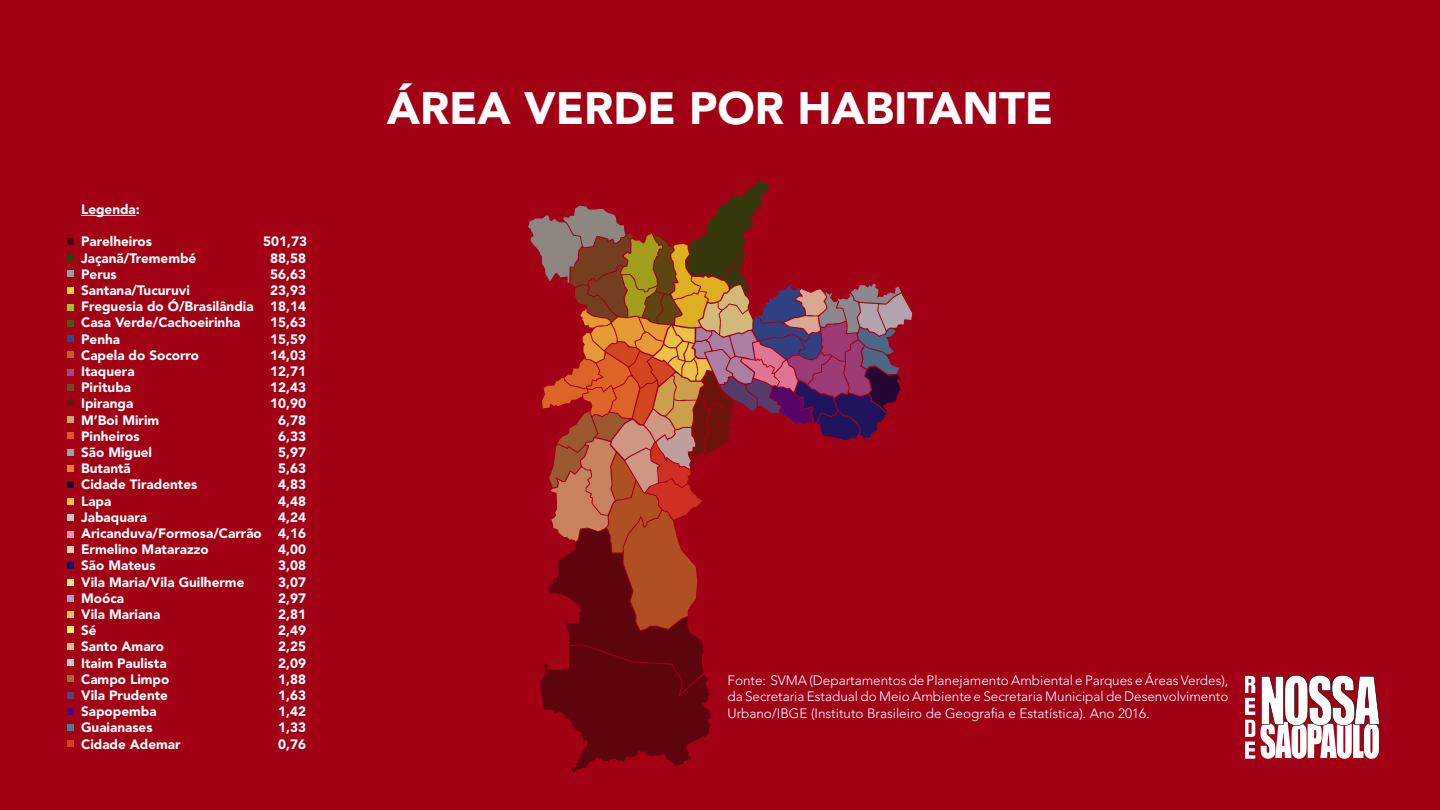
<style>
.page{position:relative;width:1440px;height:810px;background:#a10015}
.page>*{position:absolute;margin:0;border:0;box-sizing:border-box;transform-origin:0 0}
.t1{font:900 45px "Avenir LT Std";color:#fff}
.t2{font:900 13.5px/16.2px "Avenir LT Std";color:#fff;text-align:justify}
.t3{font:300 13.5px/16.2px "Avenir LT Std";color:#fff;text-align:justify}
</style>
<div class="page">
<svg style="left:1245px;top:675px;width:135px;height:84px"></svg>
<svg style="left:528px;top:180px;width:384px;height:592px"></svg>
<hr style="left:81px;top:215px;width:55px;height:1px;background:#fff">
<div style="left:68px;top:238px;width:6px;height:7px;background:#4e050b"></div>
<svg style="left:68px;top:254px;width:6px;height:6px"></svg>
<div style="left:68px;top:270px;width:6px;height:7px;background:#88a89d"></div>
<svg style="left:68px;top:287px;width:6px;height:6px"></svg>
<svg style="left:68px;top:304px;width:6px;height:6px"></svg>
<div style="left:68px;top:320px;width:6px;height:7px;background:#4c5810"></div>
<div style="left:68px;top:335px;width:6px;height:7px;background:#14529d"></div>
<svg style="left:68px;top:352px;width:6px;height:6px"></svg>
<svg style="left:68px;top:369px;width:6px;height:6px"></svg>
<svg style="left:68px;top:385px;width:6px;height:6px"></svg>
<svg style="left:68px;top:400px;width:6px;height:6px"></svg>
<svg style="left:68px;top:417px;width:6px;height:6px"></svg>
<div style="left:68px;top:432px;width:6px;height:7px;background:#e15726"></div>
<svg style="left:68px;top:449px;width:6px;height:6px"></svg>
<div style="left:68px;top:465px;width:6px;height:7px;background:#ed7d2b"></div>
<svg style="left:68px;top:482px;width:6px;height:6px"></svg>
<svg style="left:68px;top:498px;width:6px;height:6px"></svg>
<svg style="left:68px;top:515px;width:6px;height:6px"></svg>
<svg style="left:68px;top:531px;width:6px;height:6px"></svg>
<svg style="left:68px;top:546px;width:6px;height:6px"></svg>
<div style="left:68px;top:562px;width:6px;height:7px;background:#011971"></div>
<div style="left:68px;top:579px;width:6px;height:7px;background:#dde993"></div>
<svg style="left:68px;top:595px;width:6px;height:6px"></svg>
<svg style="left:68px;top:611px;width:6px;height:6px"></svg>
<svg style="left:68px;top:627px;width:6px;height:6px"></svg>
<svg style="left:68px;top:643px;width:6px;height:6px"></svg>
<div style="left:68px;top:659px;width:6px;height:7px;background:#b7ced4"></div>
<svg style="left:68px;top:676px;width:6px;height:6px"></svg>
<div style="left:68px;top:692px;width:6px;height:7px;background:#444c81"></div>
<svg style="left:68px;top:709px;width:6px;height:6px"></svg>
<div style="left:68px;top:724px;width:6px;height:7px;background:#3883a2"></div>
<svg style="left:68px;top:740px;width:6px;height:6px"></svg>
<p class="t2" style="left:81px;top:201px;width:60px">Legenda:</p>
<p class="t2" style="left:81px;top:234px;width:73px">Parelheiros</p>
<p class="t2" style="left:263px;top:234px;width:45px">501,73</p>
<p class="t2" style="left:81px;top:250px;width:117px">Jaçanã/Tremembé</p>
<p class="t2" style="left:270px;top:250px;width:37px">88,58</p>
<p class="t2" style="left:81px;top:266px;width:37px">Perus</p>
<p class="t2" style="left:270px;top:266px;width:37px">56,63</p>
<p class="t2" style="left:81px;top:282px;width:110px">Santana/Tucuruvi</p>
<p class="t2" style="left:81px;top:282px;width:226px;text-indent:189px">23,93<br>Freguesia do Ó/Brasilândia 18,14<br>Casa Verde/Cachoeirinha</p>
<p class="t2" style="left:270px;top:315px;width:37px">15,63</p>
<p class="t2" style="left:81px;top:331px;width:41px">Penha</p>
<p class="t2" style="left:270px;top:331px;width:37px">15,59</p>
<p class="t2" style="left:81px;top:347px;width:119px">Capela do Socorro</p>
<p class="t2" style="left:270px;top:347px;width:37px">14,03</p>
<p class="t2" style="left:81px;top:363px;width:55px">Itaquera</p>
<p class="t2" style="left:270px;top:363px;width:37px">12,71</p>
<p class="t2" style="left:81px;top:379px;width:52px">Pirituba</p>
<p class="t2" style="left:270px;top:379px;width:37px">12,43</p>
<p class="t2" style="left:81px;top:396px;width:54px">Ipiranga</p>
<p class="t2" style="left:270px;top:396px;width:37px">10,90</p>
<p class="t2" style="left:81px;top:412px;width:80px">M’Boi Mirim</p>
<p class="t2" style="left:278px;top:412px;width:29px">6,78</p>
<p class="t2" style="left:81px;top:428px;width:60px">Pinheiros</p>
<p class="t2" style="left:278px;top:428px;width:29px">6,33</p>
<p class="t2" style="left:81px;top:444px;width:72px">São Miguel</p>
<p class="t2" style="left:278px;top:444px;width:29px">5,97</p>
<p class="t2" style="left:81px;top:460px;width:51px">Butantã</p>
<p class="t2" style="left:278px;top:460px;width:29px">5,63</p>
<p class="t2" style="left:81px;top:477px;width:118px">Cidade Tiradentes</p>
<p class="t2" style="left:278px;top:477px;width:29px">4,83</p>
<p class="t2" style="left:81px;top:493px;width:32px">Lapa</p>
<p class="t2" style="left:278px;top:493px;width:29px">4,48</p>
<p class="t2" style="left:81px;top:509px;width:68px">Jabaquara</p>
<p class="t2" style="left:81px;top:509px;width:226px;text-indent:197px">4,24<br>Aricanduva/Formosa/Carrão 4,16<br>Ermelino Matarazzo</p>
<p class="t2" style="left:278px;top:541px;width:29px">4,00</p>
<p class="t2" style="left:81px;top:558px;width:76px">São Mateus</p>
<p class="t2" style="left:278px;top:558px;width:29px">3,08</p>
<p class="t2" style="left:81px;top:574px;width:165px">Vila Maria/Vila Guilherme</p>
<p class="t2" style="left:278px;top:574px;width:29px">3,07</p>
<p class="t2" style="left:81px;top:590px;width:44px">Moóca</p>
<p class="t2" style="left:278px;top:590px;width:29px">2,97</p>
<p class="t2" style="left:81px;top:606px;width:81px">Vila Mariana</p>
<p class="t2" style="left:278px;top:606px;width:29px">2,81</p>
<p class="t2" style="left:81px;top:622px;width:17px">Sé</p>
<p class="t2" style="left:278px;top:622px;width:29px">2,49</p>
<p class="t2" style="left:81px;top:639px;width:84px">Santo Amaro</p>
<p class="t2" style="left:278px;top:639px;width:29px">2,25</p>
<p class="t2" style="left:81px;top:655px;width:87px">Itaim Paulista</p>
<p class="t2" style="left:278px;top:655px;width:29px">2,09</p>
<p class="t2" style="left:81px;top:671px;width:90px">Campo Limpo</p>
<p class="t2" style="left:278px;top:671px;width:29px">1,88</p>
<p class="t2" style="left:81px;top:687px;width:88px">Vila Prudente</p>
<p class="t2" style="left:278px;top:687px;width:29px">1,63</p>
<p class="t2" style="left:81px;top:703px;width:77px">Sapopemba</p>
<p class="t2" style="left:278px;top:703px;width:29px">1,42</p>
<p class="t2" style="left:81px;top:720px;width:73px">Guaianases</p>
<p class="t2" style="left:278px;top:720px;width:29px">1,33</p>
<p class="t2" style="left:81px;top:736px;width:101px">Cidade Ademar</p>
<p class="t2" style="left:278px;top:736px;width:29px">0,76</p>
<h1 class="t1" style="left:387px;top:81px;width:64px">Área</h1>
<h1 class="t1" style="left:524px;top:81px;width:31px">verde</h1>
<h1 class="t1" style="left:689px;top:81px;width:32px">por</h1>
<h1 class="t1" style="left:797px;top:81px;width:124px">habitante</h1>
<p class="t3" style="left:727px;top:673px;width:503px">Fonte: SVMA (Departamentos de Planejamento Ambiental e Parques e Áreas Verdes), da Secretaria Estadual do M eio Ambiente e Secretaria M unicipal de Desenvolvimento U rbano/I BGE (I nstituto Brasileiro de Geografia e Estatística). Ano 2016.</p>
</div>
